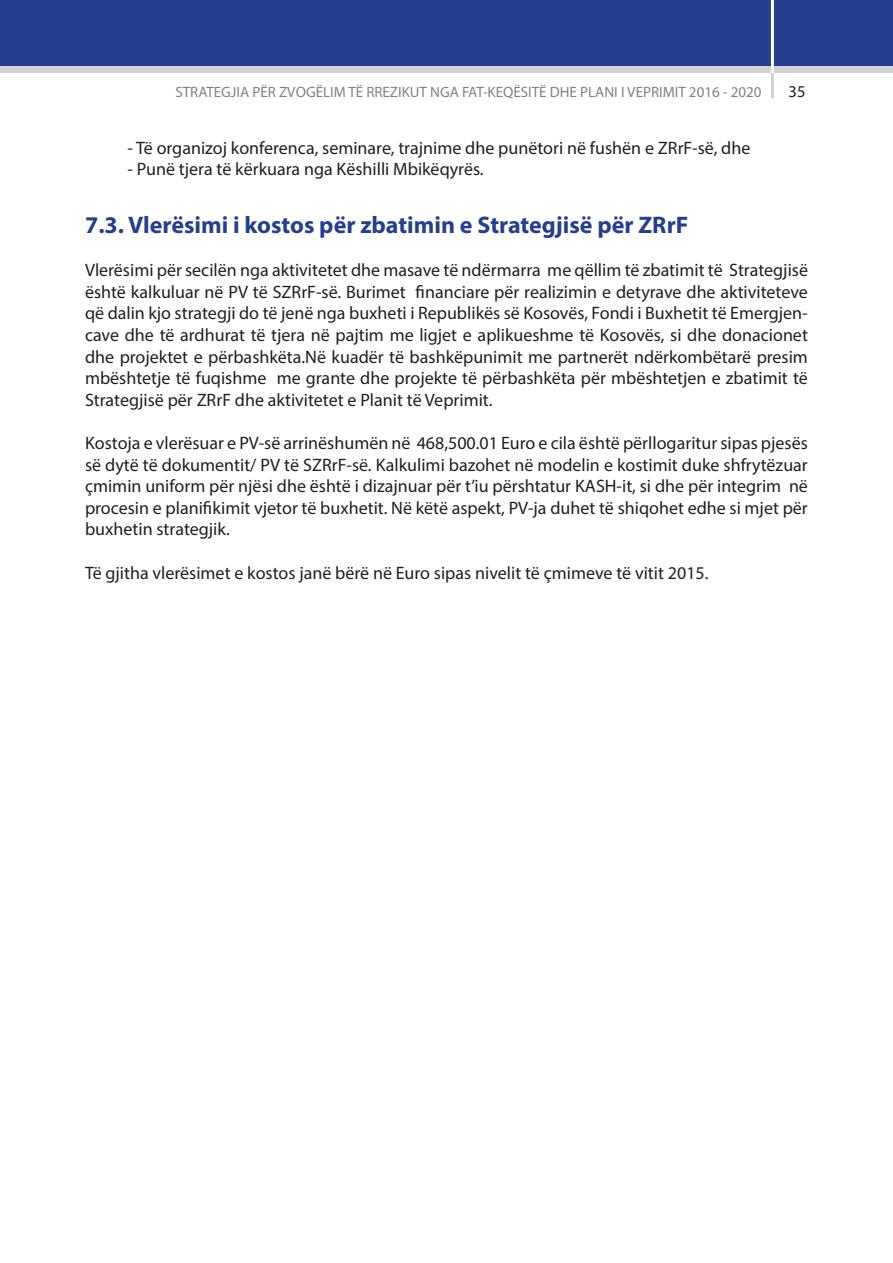
<style>
.page{position:relative;width:893px;height:1263px;background:#fff}
.page>*{position:absolute;margin:0;border:0;box-sizing:border-box;transform-origin:0 0}
.t1{font:700 24px "Myriad Pro";color:#253f8e}
.t2{font:18px/21.6px "Myriad Pro";color:#231f20;text-align:justify}
.t3{font:16.5px "Myriad Pro";color:#231f20}
.t4{font:15px "Myriad Pro";color:#808285}
</style>
<div class="page">
<div style="left:0;top:0;width:893px;height:66px;background:#253f8e"></div>
<div style="left:0;top:66px;width:893px;height:7px;background:#d1d2d4"></div>
<hr style="left:771px;top:0;width:3px;height:95px;background:#fff">
<hr style="left:771px;top:73px;width:3px;height:25px;background:#d1d2d4">
<p class="t4" style="left:175px;top:83px;width:588px">STRATEGJIA PËR ZVOGËLIM TË RREZIKUT NGA FAT-KEQËSITË DHE PLANI I VEPRIMIT 2016 - 2020</p>
<p class="t3" style="left:789px;top:81px;width:18px">35</p>
<p class="t2" style="left:128px;top:137px;width:624px">- Të organizoj konferenca, seminare, trajnime dhe punëtori në fushën e ZRrF-së, dhe</p>
<p class="t2" style="left:128px;top:158px;width:358px">- Punë tjera të kërkuara nga Këshilli Mbikëqyrës.</p>
<h1 class="t1" style="left:85px;top:209px;width:605px">7.3. Vlerësimi i kostos për zbatimin e Strategjisë për ZRrF</h1>
<p class="t2" style="left:85px;top:259px;width:724px">Vlerësimi për secilën nga aktivitetet dhe masave të ndërmarra me qëllim të zbatimit të Strategjisë është kalkuluar në PV të SZRrF-së. Burimet financiare për realizimin e detyrave dhe aktiviteteve që dalin kjo strategji do të jenë nga buxheti i Republikës së Kosovës, Fondi i Buxhetit të Emergjen&shy;cave dhe të ardhurat të tjera në pajtim me ligjet e aplikueshme të Kosovës, si dhe donacionet dhe projektet e përbashkëta.Në kuadër të bashkëpunimit me partnerët ndërkombëtarë presim mbështetje të fuqishme me grante dhe projekte të përbashkëta për mbështetjen e zbatimit të Strategjisë për ZRrF dhe aktivitetet e Planit të Veprimit.</p>
<p class="t2" style="left:85px;top:432px;width:724px">Kostoja e vlerësuar e PV-së arrinëshumën në 468,500.01 Euro e cila është përllogaritur sipas pjesës së dytë të dokumentit/ PV të SZRrF-së. Kalkulimi bazohet në modelin e kostimit duke shfrytëzuar çmimin uniform për njësi dhe është i dizajnuar për t’iu përshtatur KASH-it, si dhe për integrim në procesin e planifikimit vjetor të buxhetit. Në këtë aspekt, PV-ja duhet të shiqohet edhe si mjet për buxhetin strategjik.</p>
<p class="t2" style="left:85px;top:561px;width:625px">Të gjitha vlerësimet e kostos janë bërë në Euro sipas nivelit të çmimeve të vitit 2015.</p>
</div>
